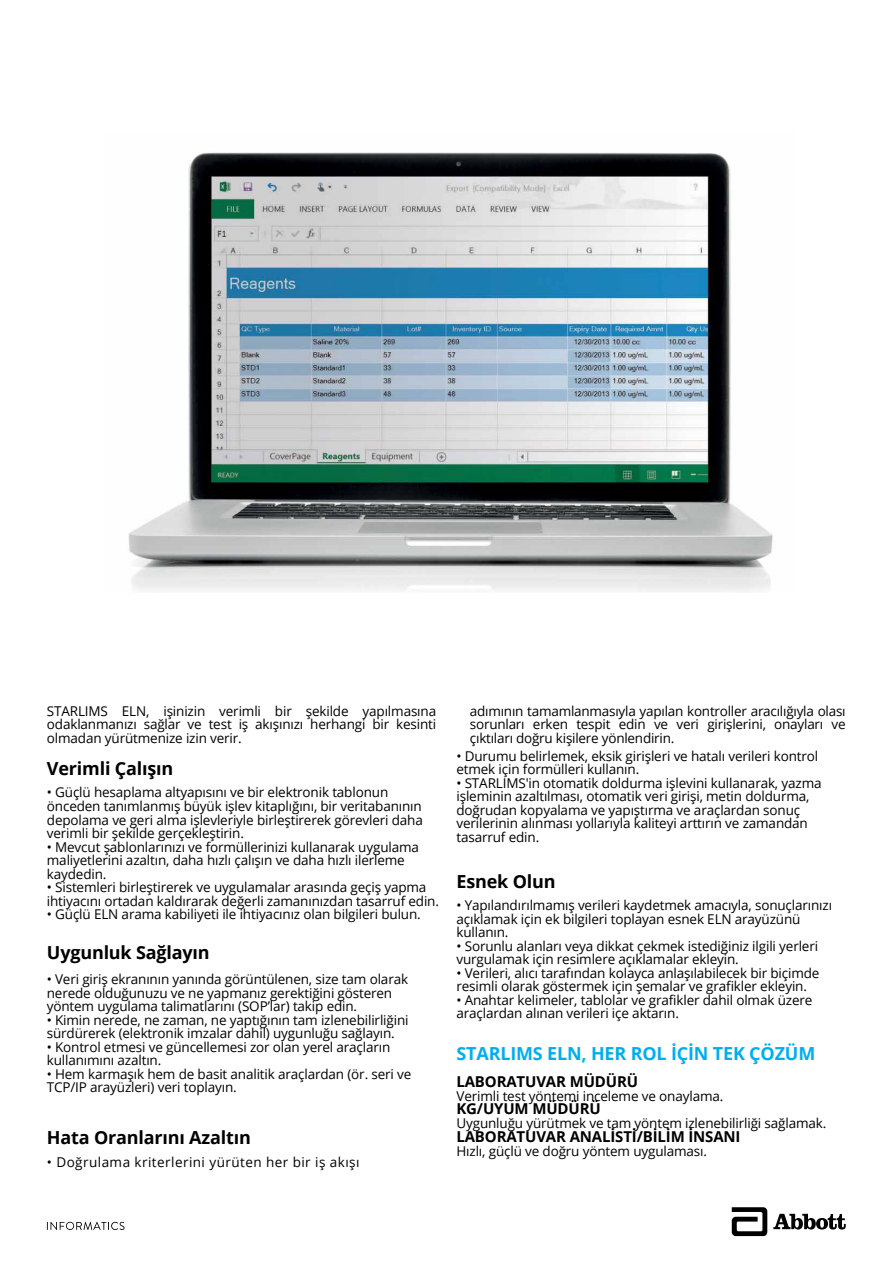
<style>
.page{position:relative;width:893px;height:1263px;background:#fff}
.page>*{position:absolute;margin:0;border:0;box-sizing:border-box;transform-origin:0 0}
.t1{font:700 18px "Open Sans";letter-spacing:-.01em;color:#000}
.t2{font:700 18px "Open Sans";letter-spacing:-.01em;color:#00aeef}
.t3{font:700 15px "Open Sans";letter-spacing:-.01em;color:#000}
.t4{font:13.5px/13.5px "Open Sans";letter-spacing:-.01em;color:#000}
.t5{font:13.5px "Open Sans";letter-spacing:.035em;color:#000}
</style>
<div class="page">
<img style="left:128px;top:152px;width:645px;height:440px">
<svg style="left:732px;top:1207px;width:35px;height:29px"></svg>
<svg style="left:773px;top:1214px;width:73px;height:15px"></svg>
<svg style="left:47px;top:1222px;width:78px;height:8px"></svg>
<p class="t4" style="left:47px;top:704px;width:391px;text-align:justify">STARLIMS ELN, işinizin verimli bir şekilde yapılmasına odaklanmanızı sağlar ve test iş akışınızı herhangi bir kesinti olmadan yürütmenize izin verir.</p>
<h1 class="t1" style="left:47px;top:756px;width:128px">Verimli Çalışın</h1>
<p class="t4" style="left:47px;top:785px;width:377px">• Güçlü hesaplama altyapısını ve bir elektronik tablonun önceden tanımlanmış büyük işlev kitaplığını, bir veritabanının depolama ve geri alma işlevleriyle birleştirerek görevleri daha verimli bir şekilde gerçekleştirin.</p>
<p class="t4" style="left:47px;top:839px;width:374px">• Mevcut şablonlarınızı ve formüllerinizi kullanarak uygulama maliyetlerini azaltın, daha hızlı çalışın ve daha hızlı ilerleme kaydedin.</p>
<p class="t4" style="left:47px;top:880px;width:394px">• Sistemleri birleştirerek ve uygulamalar arasında geçiş yapma ihtiyacını ortadan kaldırarak değerli zamanınızdan tasarruf edin.</p>
<p class="t4" style="left:47px;top:907px;width:375px">• Güçlü ELN arama kabiliyeti ile ihtiyacınız olan bilgileri bulun.</p>
<h1 class="t1" style="left:47px;top:940px;width:164px">Uygunluk Sağlayın</h1>
<p class="t4" style="left:47px;top:972px;width:363px">• Veri giriş ekranının yanında görüntülenen, size tam olarak nerede olduğunuzu ve ne yapmanız gerektiğini gösteren yöntem uygulama talimatlarını (SOP’lar) takip edin.</p>
<p class="t4" style="left:47px;top:1013px;width:363px">• Kimin nerede, ne zaman, ne yaptığının tam izlenebilirliğini sürdürerek (elektronik imzalar dahil) uygunluğu sağlayın.</p>
<p class="t4" style="left:47px;top:1040px;width:345px">• Kontrol etmesi ve güncellemesi zor olan yerel araçların kullanımını azaltın.</p>
<p class="t4" style="left:47px;top:1067px;width:366px">• Hem karmaşık hem de basit analitik araçlardan (ör. seri ve<br>TCP/IP arayüzleri) veri toplayın.</p>
<h1 class="t1" style="left:47px;top:1125px;width:205px">Hata Oranlarını Azaltın</h1>
<p class="t5" style="left:47px;top:1152px;width:314px">• Doğrulama kriterlerini yürüten her bir iş akışı</p>
<p class="t4" style="left:470px;top:704px;width:377px;text-align:justify">adımının tamamlanmasıyla yapılan kontroller aracılığıyla olası sorunları erken tespit edin ve veri girişlerini, onayları ve çıktıları doğru kişilere yönlendirin.</p>
<p class="t4" style="left:456px;top:749px;width:363px">• Durumu belirlemek, eksik girişleri ve hatalı verileri kontrol etmek için formülleri kullanın.</p>
<p class="t4" style="left:456px;top:776px;width:367px">• STARLIMS'in otomatik doldurma işlevini kullanarak, yazma işleminin azaltılması, otomatik veri girişi, metin doldurma, doğrudan kopyalama ve yapıştırma ve araçlardan sonuç verilerinin alınması yollarıyla kaliteyi arttırın ve zamandan tasarruf edin.</p>
<h1 class="t1" style="left:456px;top:869px;width:101px">Esnek Olun</h1>
<p class="t4" style="left:456px;top:898px;width:377px">• Yapılandırılmamış verileri kaydetmek amacıyla, sonuçlarınızı açıklamak için ek bilgileri toplayan esnek ELN arayüzünü kullanın.</p>
<p class="t4" style="left:456px;top:938px;width:363px">• Sorunlu alanları veya dikkat çekmek istediğiniz ilgili yerleri vurgulamak için resimlere açıklamalar ekleyin.</p>
<p class="t4" style="left:456px;top:965px;width:365px">• Verileri, alıcı tarafından kolayca anlaşılabilecek bir biçimde resimli olarak göstermek için şemalar ve grafikler ekleyin.</p>
<p class="t4" style="left:456px;top:992px;width:357px">• Anahtar kelimeler, tablolar ve grafikler dahil olmak üzere araçlardan alınan verileri içe aktarın.</p>
<h1 class="t2" style="left:456px;top:1040px;width:360px">STARLIMS ELN, HER ROL İÇİN TEK ÇÖZÜM</h1>
<p class="t3" style="left:456px;top:1070px;width:183px">LABORATUVAR MÜDÜRÜ</p>
<p class="t4" style="left:456px;top:1088px;width:268px">Verimli test yöntemi inceleme ve onaylama.</p>
<p class="t3" style="left:456px;top:1098px;width:146px">KG/UYUM MÜDÜRÜ</p>
<p class="t4" style="left:456px;top:1116px;width:371px">Uygunluğu yürütmek ve tam yöntem izlenebilirliği sağlamak.</p>
<p class="t3" style="left:456px;top:1126px;width:286px">LABORATUVAR ANALİSTİ/BİLİM İNSANI</p>
<p class="t4" style="left:456px;top:1144px;width:252px">Hızlı, güçlü ve doğru yöntem uygulaması.</p>
</div>
